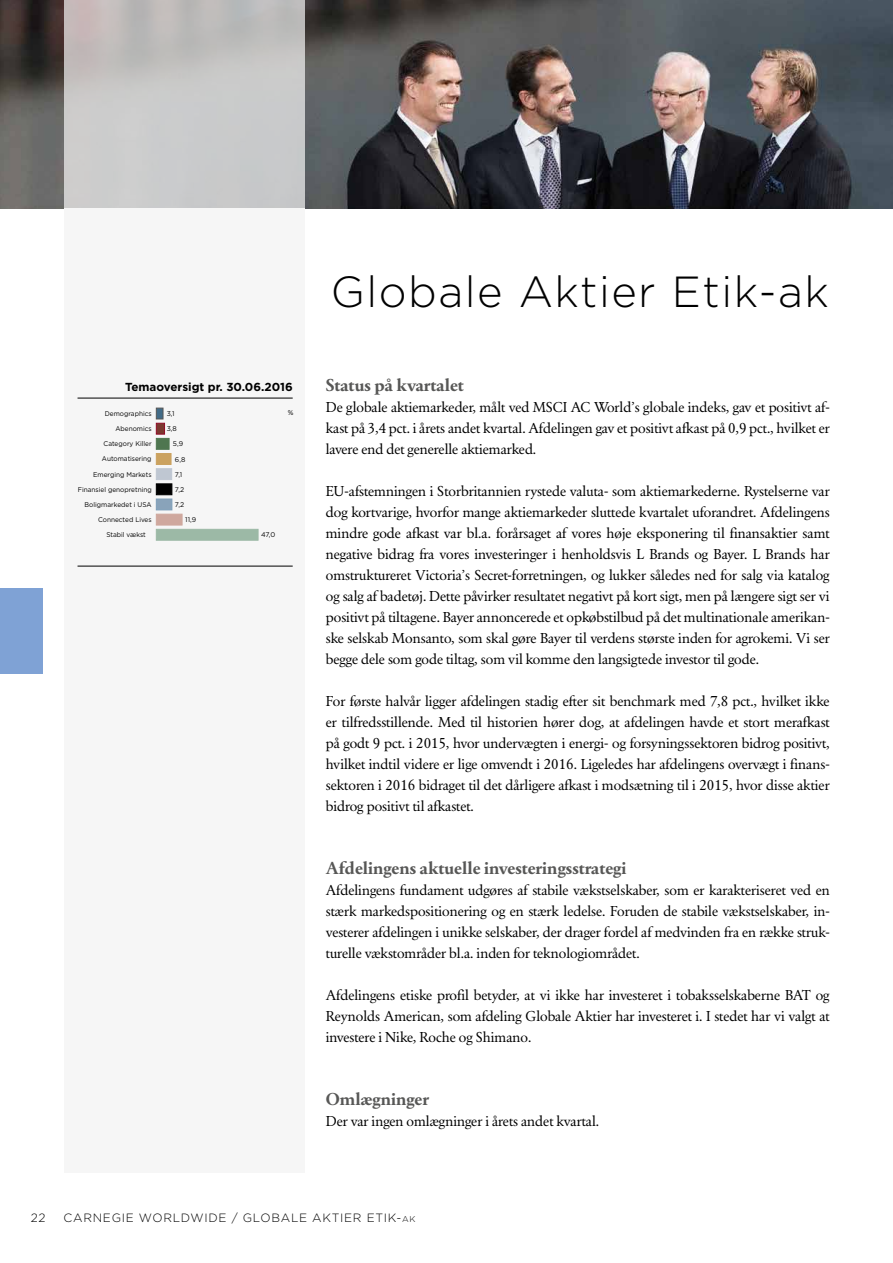
<style>
.page{position:relative;width:893px;height:1263px;background:#fff}
.page>*{position:absolute;margin:0;border:0;box-sizing:border-box;transform-origin:0 0}
.t1{font:300 43.5px "Gotham";letter-spacing:.035em;color:#000}
.t2{font:700 18px "Primo Serif";color:#575756}
.t3{font:15px/21px "Primo Serif";color:#000;text-align:justify}
.t4{font:300 12px "Gotham";letter-spacing:.06em;color:#000}
.t5{font:700 11.7px "Gotham";color:#000}
.t6{font:6.9px "Gotham";color:#000;scale:.95 1}
.t7{font:6.9px "Gotham";color:#000}
.s1{font-size:8.4px}
</style>
<div class="page">
<div style="left:0;top:589px;width:43px;height:85px;background:#7fa2d5"></div>
<img style="left:0;top:0;width:893px;height:208px">
<div style="left:64px;top:0;width:240px;height:208px;background:linear-gradient(to bottom,#bebbb9,#ced0d1)"></div>
<div style="left:64px;top:208px;width:240px;height:964px;background:#f6f6f6"></div>
<hr style="left:78px;top:398px;width:215px;height:1px;background:#000">
<hr style="left:78px;top:566px;width:215px;height:1px;background:#000">
<div style="left:156px;top:408px;width:7px;height:11px;background:#426b87;border:1px solid #575756"></div>
<div style="left:156px;top:423px;width:9px;height:11px;background:#7b382f;border:1px solid #910b26"></div>
<div style="left:156px;top:438px;width:13px;height:12px;background:#4f7650;border:1px solid #4f7650"></div>
<div style="left:156px;top:453px;width:15px;height:12px;background:#cba25f"></div>
<div style="left:156px;top:468px;width:16px;height:12px;background:#bfc7d2"></div>
<div style="left:156px;top:483px;width:16px;height:12px;background:#000;border:1px solid #000"></div>
<div style="left:156px;top:499px;width:16px;height:11px;background:#89a3ba"></div>
<div style="left:156px;top:514px;width:26px;height:11px;background:#cfa89e"></div>
<div style="left:156px;top:529px;width:102px;height:11px;background:#9cb9a6"></div>
<p class="t5" style="left:125px;top:379px;width:169px">Temaoversigt pr. 30.06.2016</p>
<p class="t6" style="left:105px;top:409px;width:51px">Demographics</p>
<p class="t7" style="left:167px;top:409px;width:9px">3,1</p>
<p class="t7" style="left:288px;top:408px;width:7px">%</p>
<p class="t7" style="left:167px;top:425px;width:12px">3,8</p>
<p class="t7" style="left:173px;top:440px;width:12px">5,9</p>
<p class="t7" style="left:175px;top:455px;width:12px">6,8</p>
<p class="t7" style="left:175px;top:470px;width:9px">7,1</p>
<p class="t7" style="left:175px;top:485px;width:11px">7,2</p>
<p class="t7" style="left:175px;top:500px;width:11px">7,2</p>
<p class="t7" style="left:185px;top:515px;width:12px">11,9</p>
<p class="t7" style="left:261px;top:530px;width:16px">47,0</p>
<p class="t6" style="left:115px;top:424px;width:40px">Abenomics</p>
<p class="t6" style="left:104px;top:439px;width:52px">Category Killer</p>
<p class="t6" style="left:102px;top:454px;width:54px">Automatisering</p>
<p class="t6" style="left:93px;top:470px;width:63px">Emerging Markets</p>
<p class="t6" style="left:78px;top:485px;width:79px">Finansiel genopretning</p>
<p class="t6" style="left:85px;top:500px;width:72px">Boligmarkedet i USA</p>
<p class="t6" style="left:98px;top:515px;width:58px">Connected Lives</p>
<p class="t6" style="left:106px;top:530px;width:43px">Stabil vækst</p>
<h1 class="t1" style="left:331px;top:264px;width:500px">Globale Aktier Etik-ak</h1>
<p class="t2" style="left:326px;top:374px;width:140px">Status på kvartalet</p>
<p class="t3" style="left:326px;top:396px;width:505px">De globale aktiemarkeder, målt ved MSCI AC World’s globale indeks, gav et positivt af&shy;kast på 3,4 pct. i årets andet kvartal. Afdelingen gav et positivt afkast på 0,9 pct., hvilket er lavere end det generelle aktiemarked.</p>
<p class="t3" style="left:326px;top:480px;width:505px">EU-afstemningen i Storbritannien rystede valuta- som aktiemarkederne. Rystelserne var dog kortvarige, hvorfor mange aktiemarkeder sluttede kvartalet uforandret. Afdelingens mindre gode afkast var bl.a. forårsaget af vores høje eksponering til finansaktier samt negative bidrag fra vores investeringer i henholdsvis L Brands og Bayer. L Brands har omstruktureret Victoria’s Secret-forretningen, og lukker således ned for salg via katalog og salg af badetøj. Dette påvirker resultatet negativt på kort sigt, men på længere sigt ser vi positivt på tiltagene. Bayer annoncerede et opkøbstilbud på det multinationale amerikan&shy;ske selskab Monsanto, som skal gøre Bayer til verdens største inden for agrokemi. Vi ser begge dele som gode tiltag, som vil komme den langsigtede investor til gode.</p>
<p class="t3" style="left:326px;top:690px;width:505px">For første halvår ligger afdelingen stadig efter sit benchmark med 7,8 pct., hvilket ikke er tilfredsstillende. Med til historien hører dog, at afdelingen havde et stort merafkast på godt 9 pct. i 2015, hvor undervægten i energi- og forsyningssektoren bidrog positivt, hvilket indtil videre er lige omvendt i 2016. Ligeledes har afdelingens overvægt i finans&shy;sektoren i 2016 bidraget til det dårligere afkast i modsætning til i 2015, hvor disse aktier bidrog positivt til afkastet.</p>
<p class="t2" style="left:326px;top:857px;width:302px">Afdelingens aktuelle investeringsstrategi</p>
<p class="t3" style="left:326px;top:879px;width:505px">Afdelingens fundament udgøres af stabile vækstselskaber, som er karakteriseret ved en stærk markedspositionering og en stærk ledelse. Foruden de stabile vækstselskaber, in&shy;vesterer afdelingen i unikke selskaber, der drager fordel af medvinden fra en række struk&shy;turelle vækstområder bl.a. inden for teknologiområdet.</p>
<p class="t3" style="left:326px;top:984px;width:505px">Afdelingens etiske profil betyder, at vi ikke har investeret i tobaksselskaberne BAT og Reynolds American, som afdeling Globale Aktier har investeret i. I stedet har vi valgt at investere i Nike, Roche og Shimano.</p>
<p class="t2" style="left:326px;top:1088px;width:105px">Omlægninger</p>
<p class="t3" style="left:326px;top:1110px;width:275px">Der var ingen omlægninger i årets andet kvartal.</p>
<p class="t4" style="left:31px;top:1210px;width:16px">22</p>
<p class="t4" style="left:64px;top:1210px;width:354px">CARNEGIE WORLDWIDE / GLOBALE AKTIER ETIK-<span class="s1">ak</span></p>
</div>
